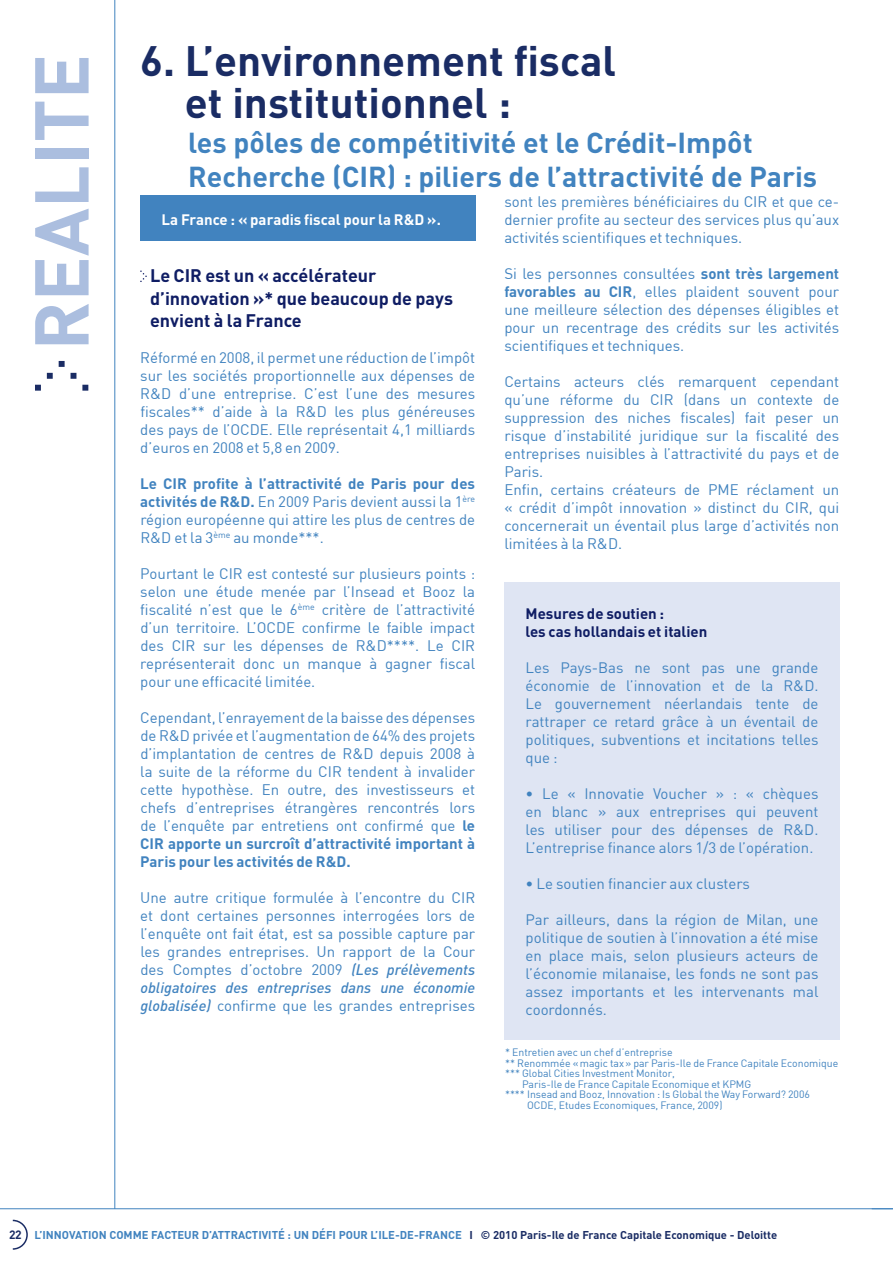
<style>
.page{position:relative;width:893px;height:1263px;background:#fff}
.page>*{position:absolute;margin:0;border:0;box-sizing:border-box;transform-origin:0 0}
.t1{font:700 75px "DIN";color:#abbedf}
.t2{font:700 42px/42px "DIN";color:#1a2c64}
.t3{font:700 28.5px/34.2px "DIN";color:#4183bf}
.t4{font:700 18px/22.5px "DIN";color:#0f1d64}
.t5{font:15px/18px "DIN Regular ok";color:#4183bf;text-align:justify}
.t6{font:15px/18px "DIN";color:#4183bf;text-align:justify}
.t7{font:700 15px/18px "DIN";color:#4183bf}
.t8{font:700 15px/18px "DIN";color:#0f1d64}
.t9{font:italic 500 15px "DIN";color:#4183bf}
.t10{font:700 15px "DIN";color:#fff}
.t11{font:700 11.25px "DIN";color:#4183bf}
.t12{font:700 11.25px "DIN";color:#1a2c64}
.t13{font:10.5px "DIN Regular ok";color:#4183bf}
.s1{font-family:"DIN";font-weight:700}
.s2{font-family:"DIN";font-weight:500;font-style:italic}
.s3{font-size:12px;color:#1a2c64}
</style>
<div class="page">
<svg style="left:35px;top:361px;width:53px;height:30px"></svg>
<hr style="left:0;top:1208px;width:893px;height:1px;background:#4183bf">
<svg style="left:872px;top:1208px;width:21px;height:1px"></svg>
<hr style="left:115px;top:0;width:1px;height:1209px;background:#4183bf">
<svg style="left:12px;top:1219px;width:16px;height:31px"></svg>
<svg style="left:140px;top:271px;width:7px;height:11px"></svg>
<div style="left:140px;top:196px;width:335px;height:45px;background:#4183bf"></div>
<div style="left:504px;top:583px;width:336px;height:457px;background:#dfe5f3"></div>
<h1 class="t1" style="left:12px;top:350px;width:288px;rotate:-90deg">Realite</h1>
<h2 class="t2" style="left:185px;top:38px;width:433px;text-indent:-45px">6. L’environnement fiscal et institutionnel :</h2>
<h3 class="t3" style="left:188px;top:124px;width:630px">les pôles de compétitivité et le Crédit-Impôt<br>Recherche (CIR) : piliers de l’attractivité de Paris</h3>
<p class="t10" style="left:162px;top:209px;width:281px">La France : « paradis fiscal pour la R&amp;D ».</p>
<p class="t5" style="left:504px;top:193px;width:336px">sont les premières bénéficiaires du CIR et que ce&shy;dernier profite au secteur des services plus qu’aux activités scientifiques et techniques.</p>
<p class="t5" style="left:504px;top:265px;width:336px">Si les personnes consultées <span class="s1">sont très largement favorables au CIR</span>, elles plaident souvent pour une meilleure sélection des dépenses éligibles et pour un recentrage des crédits sur les activités scientifiques et techniques.</p>
<p class="t5" style="left:504px;top:373px;width:336px;text-align:left">Certains acteurs clés remarquent cependant qu’une réforme du CIR (dans un contexte de suppression des niches fiscales) fait peser un risque d’instabilité juridique sur la fiscalité des entreprises nuisibles à l’attractivité du pays et de Paris.<br>Enfin, certains créateurs de PME réclament un « crédit d’impôt innovation » distinct du CIR, qui concernerait un éventail plus large d’activités non limitées à la R&amp;D.</p>
<p class="t4" style="left:150px;top:263px;width:304px">Le CIR est un « accélérateur d’innovation »* que beaucoup de pays envient à la France</p>
<p class="t5" style="left:140px;top:348px;width:336px">Réformé en 2008, il permet une réduction de l’impôt sur les sociétés proportionnelle aux dépenses de R&amp;D d’une entreprise. C’est l’une des mesures fiscales** d’aide à la R&amp;D les plus généreuses des pays de l’OCDE. Elle représentait 4,1 milliards d’euros en 2008 et 5,8 en 2009.</p>
<p class="t7" style="left:140px;top:474px;width:336px">Le CIR profite à l’attractivité de Paris pour des</p>
<p class="t5" style="left:140px;top:492px;width:336px"><span class="s1">activités de R&amp;D.</span> En 2009 Paris devient aussi la 1<sup>ère </sup>région européenne qui attire les plus de centres de R&amp;D et la 3<sup>ème</sup> au monde***.</p>
<p class="t5" style="left:140px;top:564px;width:336px">Pourtant le CIR est contesté sur plusieurs points : selon une étude menée par l’Insead et Booz la fiscalité n’est que le 6<sup>ème</sup> critère de l’attractivité d’un territoire. L’OCDE confirme le faible impact des CIR sur les dépenses de R&amp;D****. Le CIR représenterait donc un manque à gagner fiscal pour une efficacité limitée.</p>
<p class="t5" style="left:140px;top:708px;width:336px">Cependant, l’enrayement de la baisse des dépenses de R&amp;D privée et l’augmentation de 64% des projets d’implantation de centres de R&amp;D depuis 2008 à la suite de la réforme du CIR tendent à invalider cette hypothèse. En outre, des investisseurs et chefs d’entreprises étrangères rencontrés lors de l’enquête par entretiens ont confirmé que <span class="s1">le</span></p>
<p class="t7" style="left:140px;top:834px;width:336px">CIR apporte un surcroît d’attractivité important à<br>Paris pour les activités de R&amp;D.</p>
<p class="t5" style="left:140px;top:888px;width:336px">Une autre critique formulée à l’encontre du CIR et dont certaines personnes interrogées lors de l’enquête ont fait état, est sa possible capture par les grandes entreprises. Un rapport de la Cour des Comptes d’octobre 2009 <span class="s2">(Les prélèvements</span></p>
<p class="t9" style="left:140px;top:978px;width:336px">obligatoires des entreprises dans une économie</p>
<p class="t5" style="left:140px;top:996px;width:336px"><span class="s2">globalisée)</span> confirme que les grandes entreprises</p>
<p class="t8" style="left:526px;top:604px;width:183px">Mesures de soutien :<br>les cas hollandais et italien</p>
<p class="t6" style="left:526px;top:659px;width:294px">Les Pays-Bas ne sont pas une grande économie de l’innovation et de la R&amp;D.<br>Le gouvernement néerlandais tente de rattraper ce retard grâce à un éventail de politiques, subventions et incitations telles que :</p>
<p class="t6" style="left:526px;top:785px;width:294px">• Le « Innovatie Voucher » : « chèques en blanc » aux entreprises qui peuvent les utiliser pour des dépenses de R&amp;D.<br>L’entreprise finance alors 1/3 de l’opération.</p>
<p class="t6" style="left:526px;top:875px;width:226px">• Le soutien financier aux clusters</p>
<p class="t6" style="left:526px;top:911px;width:294px">Par ailleurs, dans la région de Milan, une politique de soutien à l’innovation a été mise en place mais, selon plusieurs acteurs de l’économie milanaise, les fonds ne sont pas assez importants et les intervenants mal coordonnés.</p>
<p class="t13" style="left:505px;top:1046px;width:169px">* Entretien avec un chef d’entreprise</p>
<p class="t13" style="left:505px;top:1056px;width:335px">** Renommée «magic tax» par Paris-Ile de France Capitale economique</p>
<p class="t13" style="left:505px;top:1067px;width:171px">*** Global Cities Investment Monitor,</p>
<p class="t13" style="left:522px;top:1077px;width:231px">Paris-Ile de France Capitale economique et KPMG</p>
<p class="t13" style="left:505px;top:1088px;width:306px">**** Insead and Booz, Innovation : Is Global the Way Forward? 2006</p>
<p class="t13" style="left:527px;top:1098px;width:8px">ocde</p>
<p class="t13" style="left:554px;top:1098px;width:170px">, Etudes Economiques, France, 2009)</p>
<p class="t11" style="left:9px;top:1228px;width:447px"><span class="s3">22</span> L’i nnovation comme facteur d’attractivité : un défi pour l’Ile-de-France</p>
<p class="t12" style="left:470px;top:1228px;width:309px">I © 2010 Paris-Ile de France capitale Economique - Deloitte</p>
</div>
